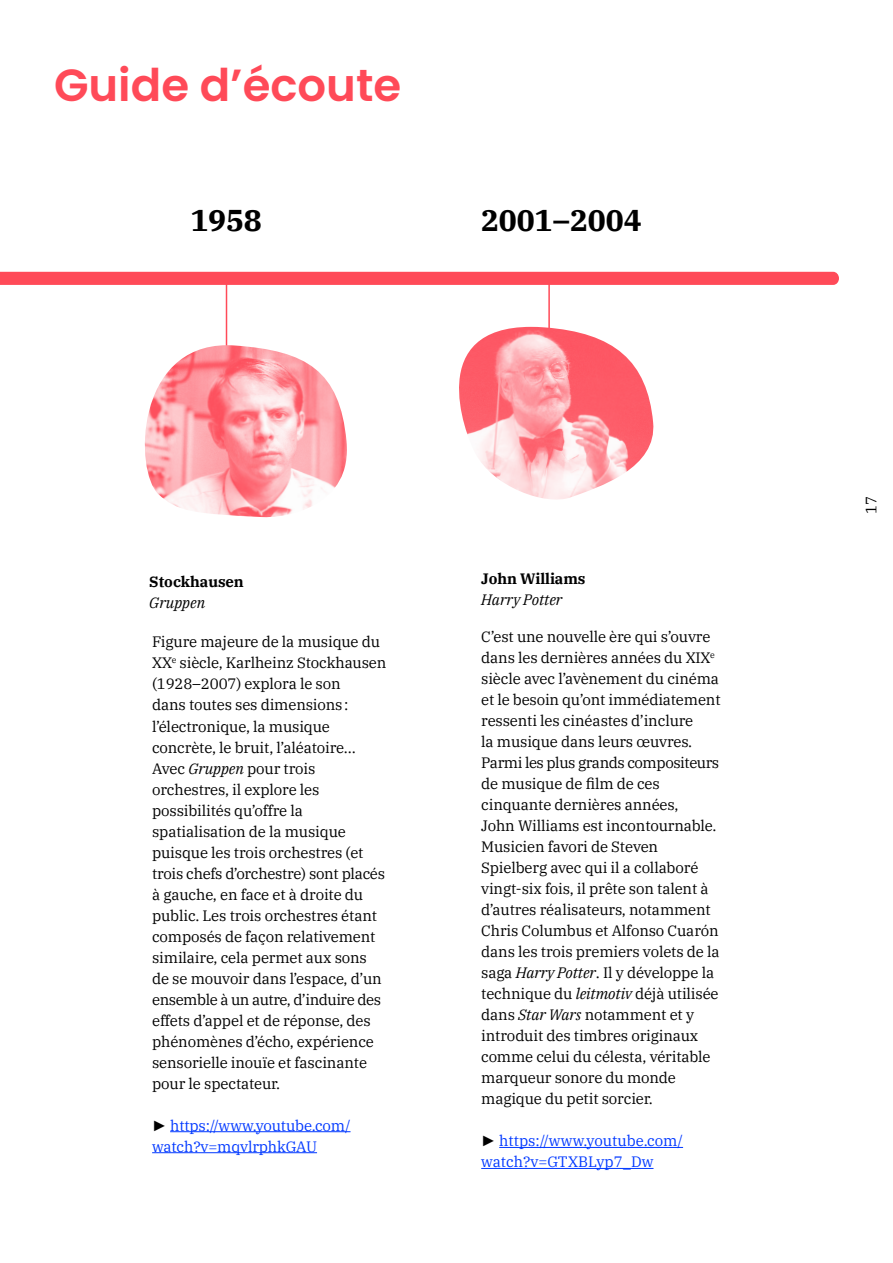
<style>
.page{position:relative;width:893px;height:1263px;background:#fff}
.page>*{position:absolute;margin:0;border:0;box-sizing:border-box;transform-origin:0 0}
.t1{font:600 45px "Poppins";color:#ff4a58}
.t2{font:700 30px "IBM Plex Serif";letter-spacing:-.005em;color:#000}
.t3{font:15px/21px "IBM Plex Serif";letter-spacing:-.01em;color:#000}
.t4{font:15px/21px "IBM Plex Serif";letter-spacing:-.01em;color:#0038ff}
.t5{font:700 15px "IBM Plex Serif";letter-spacing:-.005em;color:#000}
.t6{font:italic 15px "IBM Plex Serif";letter-spacing:-.005em;color:#000}
.s1{font-style:italic}
.s2{font-family:"Arial";color:#000}
.s3{font-family:"Arial";font-weight:900;color:#000}
</style>
<div class="page">
<svg style="left:0;top:272px;width:839px;height:13px"></svg>
<hr style="left:499px;top:1147px;width:184px;height:1px;background:#0038ff">
<hr style="left:481px;top:1168px;width:172px;height:1px;background:#0038ff">
<hr style="left:548px;top:275px;width:2px;height:175px;background:#ff4a58">
<img style="left:459px;top:327px;width:195px;height:173px">
<hr style="left:226px;top:272px;width:1px;height:184px;background:#ff4a58">
<hr style="left:170px;top:1131px;width:181px;height:1px;background:#0038ff">
<hr style="left:152px;top:1152px;width:165px;height:1px;background:#0038ff">
<img style="left:144px;top:345px;width:203px;height:173px">
<h1 class="t1" style="left:54px;top:59px;width:349px">Guide d’écoute</h1>
<h2 class="t2" style="left:190px;top:196px;width:73px">1958</h2>
<h2 class="t2" style="left:481px;top:196px;width:162px">2001–2004</h2>
<p class="t5" style="left:149px;top:570px;width:96px">Stockhausen</p>
<p class="t6" style="left:149px;top:591px;width:57px">Gruppen</p>
<p class="t3" style="left:152px;top:630px;width:236px">Figure majeure de la musique du<br>XX<sup>e</sup> siècle, Karlheinz Stockhausen (1928–2007) explora le son<br>dans toutes ses dimensions: l’électronique, la musique concrète, le bruit, l’aléatoire…<br>Avec <span class="s1">Gruppen</span> pour trois orchestres, il explore les possibilités qu’offre la spatialisation de la musique puisque les trois orchestres (et trois chefs d’orchestre) sont placés à gauche, en face et à droite du public. Les trois orchestres étant composés de façon relativement similaire, cela permet aux sons de se mouvoir dans l’espace, d’un ensemble à un autre, d’induire des effets d’appel et de réponse, des phénomènes d’écho, expérience sensorielle inouïe et fascinante pour le spectateur.</p>
<p class="t4" style="left:152px;top:1113px;width:200px"><span class="s2">►</span> https://www.youtube.com/ watch?v=mqvlrphkGAU</p>
<p class="t5" style="left:481px;top:566px;width:106px">John Williams</p>
<p class="t6" style="left:481px;top:588px;width:83px">Harry Potter</p>
<p class="t3" style="left:481px;top:625px;width:241px">C’est une nouvelle ère qui s’ouvre dans les dernières années du XIX<sup>e </sup>siècle avec l’avènement du cinéma et le besoin qu’ont immédiatement ressenti les cinéastes d’inclure<br>la musique dans leurs œuvres.<br>Parmi les plus grands compositeurs de musique de film de ces cinquante dernières années,<br>John Williams est incontournable.<br>Musicien favori de Steven<br>Spielberg avec qui il a collaboré vingt-six fois, il prête son talent à d’autres réalisateurs, notamment<br>Chris Columbus et Alfonso Cuarón dans les trois premiers volets de la saga <span class="s1">Harry Potter</span>. Il y développe la technique du <span class="s1">leitmotiv</span> déjà utilisée dans <span class="s1">Star Wars</span> notamment et y introduit des timbres originaux comme celui du célesta, véritable marqueur sonore du monde magique du petit sorcier.</p>
<p class="t4" style="left:481px;top:1129px;width:203px"><span class="s3">►</span> https://www.youtube.com/ watch?v=GTXBLyp7_Dw</p>
<p class="t3" style="left:859px;top:514px;width:19px;rotate:-90deg">17</p>
</div>
